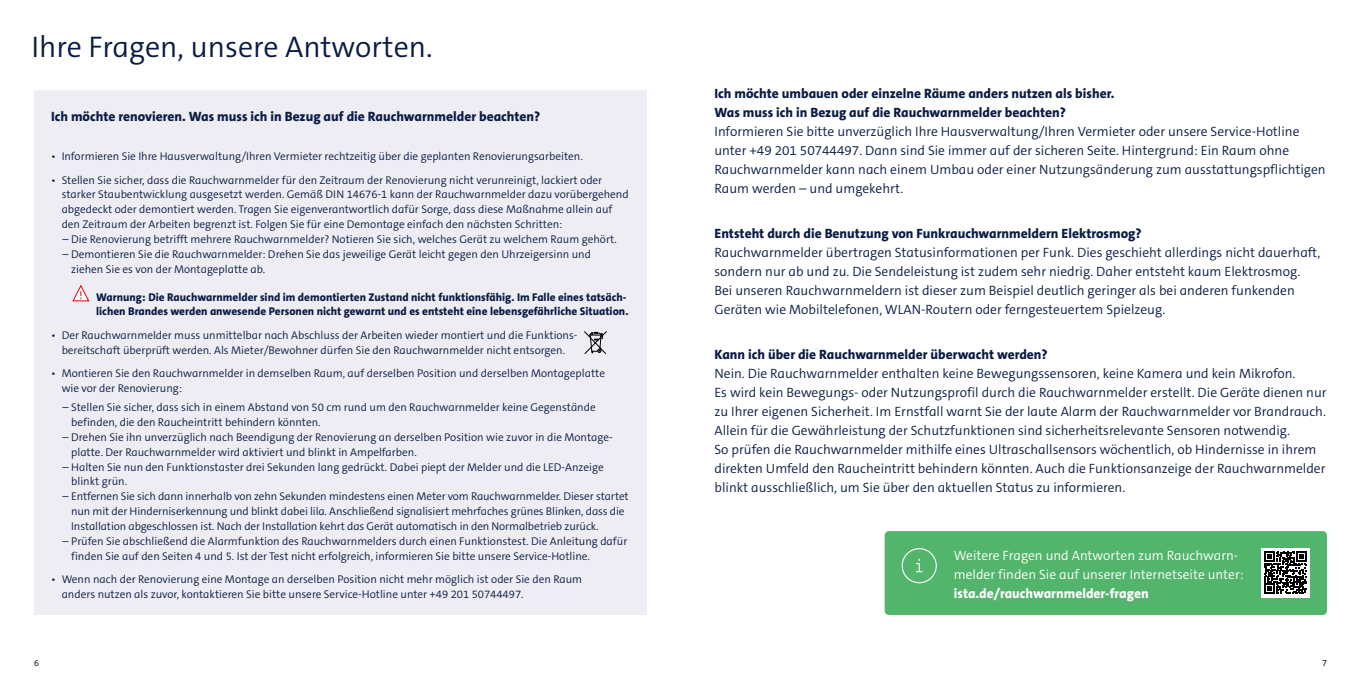
<style>
.page{position:relative;width:1361px;height:681px;background:#fff}
.page>*{position:absolute;margin:0;border:0;box-sizing:border-box;transform-origin:0 0}
.t1{font:30px "The Sansfor Ista Sm Lt";color:#0a1b44}
.t2{font:13.5px/18.9px "The Sansfor Ista Sm Lt";color:#0a1b44}
.t3{font:800 13.5px/18.9px "The Sansfor Ista";color:#0a1b44}
.t4{font:13.5px/18.9px "The Sansfor Ista Sm Lt";color:#fff}
.t5{font:800 13.5px "The Sansfor Ista";color:#fff}
.t6{font:11.25px/14.9px "The Sansfor Ista Sm Lt";color:#0a1b44}
.t7{font:800 11.25px/14.1px "The Sansfor Ista";color:#0a1b44}
.t8{font:9px "The Sansfor Ista Sm Lt";color:#000}
</style>
<div class="page">
<div style="left:34px;top:91px;width:612px;height:523px;background:#ededf3"></div>
<svg style="left:72px;top:284px;width:18px;height:18px"></svg>
<svg style="left:584px;top:331px;width:23px;height:23px"></svg>
<div style="left:884px;top:531px;width:443px;height:83px;background:#53b46c;border-radius:4px"></div>
<div style="left:1261px;top:548px;width:49px;height:48px;background:#fff"></div>
<svg style="left:1264px;top:551px;width:43px;height:43px"></svg>
<svg style="left:901px;top:548px;width:36px;height:35px"></svg>
<h1 class="t1" style="left:31px;top:27px;width:403px">Ihre Fragen, unsere Antworten.</h1>
<p class="t3" style="left:51px;top:107px;width:491px">Ich möchte renovieren. Was muss ich in Bezug auf die Rauchwarnmelder beachten?</p>
<p class="t6" style="left:51px;top:149px;width:533px">• Informieren Sie Ihre Hausverwaltung/Ihren Vermieter rechtzeitig über die geplanten Renovierungsarbeiten.</p>
<p class="t6" style="left:62px;top:172px;width:568px;text-indent:-11px">• Stellen Sie sicher, dass die Rauchwarnmelder für den Zeitraum der Renovierung nicht verunreinigt, lackiert oder starker Staubentwicklung ausgesetzt werden. Gemäß DIN 14676-1 kann der Rauchwarnmelder dazu vorübergehend abgedeckt oder demontiert werden. Tragen Sie eigenverantwortlich dafür Sorge, dass diese Maßnahme allein auf den Zeitraum der Arbeiten begrenzt ist. Folgen Sie für eine Demontage einfach den nächsten Schritten:</p>
<p class="t6" style="left:63px;top:232px;width:556px">– Die Renovierung betrifft mehrere Rauchwarnmelder? Notieren Sie sich, welches Gerät zu welchem Raum gehört.</p>
<p class="t6" style="left:71px;top:247px;width:521px;text-indent:-9px">– Demontieren Sie die Rauchwarnmelder: Drehen Sie das jeweilige Gerät leicht gegen den Uhrzeigersinn und ziehen Sie es von der Montageplatte ab.</p>
<p class="t7" style="left:96px;top:290px;width:534px">Warnung: Die Rauchwarnmelder sind im demontierten Zustand nicht funktionsfähig. Im Falle eines tatsäch&shy;lichen Brandes werden anwesende Personen nicht gewarnt und es entsteht eine lebensgefährliche Situation.</p>
<p class="t6" style="left:51px;top:327px;width:528px;text-align:center">• Der Rauchwarnmelder muss unmittelbar nach Abschluss der Arbeiten wieder montiert und die Funktions&shy;bereitschaft überprüft werden. Als Mieter/Bewohner dürfen Sie den Rauchwarnmelder nicht entsorgen.</p>
<p class="t6" style="left:62px;top:366px;width:545px;text-indent:-11px">• Montieren Sie den Rauchwarnmelder in demselben Raum, auf derselben Position und derselben Montageplatte wie vor der Renovierung:</p>
<p class="t6" style="left:71px;top:400px;width:526px;text-indent:-9px">– Stellen Sie sicher, dass sich in einem Abstand von 50 cm rund um den Rauchwarnmelder keine Gegenstände befinden, die den Raucheintritt behindern könnten.</p>
<p class="t6" style="left:71px;top:429px;width:543px;text-indent:-9px">– Drehen Sie ihn unverzüglich nach Beendigung der Renovierung an derselben Position wie zuvor in die Montage&shy;platte. Der Rauchwarnmelder wird aktiviert und blinkt in Ampelfarben.</p>
<p class="t6" style="left:71px;top:459px;width:534px;text-indent:-9px">– Halten Sie nun den Funktionstaster drei Sekunden lang gedrückt. Dabei piept der Melder und die LED-Anzeige blinkt grün.</p>
<p class="t6" style="left:71px;top:489px;width:559px;text-indent:-9px">– Entfernen Sie sich dann innerhalb von zehn Sekunden mindestens einen Meter vom Rauchwarnmelder. Dieser startet nun mit der Hinderniserkennung und blinkt dabei lila. Anschließend signalisiert mehrfaches grünes Blinken, dass die<br>Installation abgeschlossen ist. Nach der Installation kehrt das Gerät automatisch in den Normalbetrieb zurück.</p>
<p class="t6" style="left:71px;top:533px;width:558px;text-indent:-9px">– Prüfen Sie abschließend die Alarmfunktion des Rauchwarnmelders durch einen Funktionstest. Die Anleitung dafür finden Sie auf den Seiten 4 und 5. Ist der Test nicht erfolgreich, informieren Sie bitte unsere Service-Hotline.</p>
<p class="t6" style="left:62px;top:571px;width:522px;text-indent:-11px">• Wenn nach der Renovierung eine Montage an derselben Position nicht mehr möglich ist oder Sie den Raum anders nutzen als zuvor, kontaktieren Sie bitte unsere Service-Hotline unter +49 201 50744497.</p>
<p class="t3" style="left:714px;top:84px;width:401px">Ich möchte umbauen oder einzelne Räume anders nutzen als bisher.<br>Was muss ich in Bezug auf die Rauchwarnmelder beachten?</p>
<p class="t2" style="left:714px;top:122px;width:612px">Informieren Sie bitte unverzüglich Ihre Hausverwaltung/Ihren Vermieter oder unsere Service-Hotline unter +49 201 50744497. Dann sind Sie immer auf der sicheren Seite. Hintergrund: Ein Raum ohne Rauchwarnmelder kann nach einem Umbau oder einer Nutzungsänderung zum ausstattungspflichtigen Raum werden – und umgekehrt.</p>
<p class="t3" style="left:714px;top:224px;width:429px">Entsteht durch die Benutzung von Funkrauchwarnmeldern Elektrosmog?</p>
<p class="t2" style="left:714px;top:243px;width:607px">Rauchwarnmelder übertragen Statusinformationen per Funk. Dies geschieht allerdings nicht dauerhaft, sondern nur ab und zu. Die Sendeleistung ist zudem sehr niedrig. Daher entsteht kaum Elektrosmog.<br>Bei unseren Rauchwarnmeldern ist dieser zum Beispiel deutlich geringer als bei anderen funkenden Geräten wie Mobiltelefonen, WLAN-Routern oder ferngesteuertem Spielzeug.</p>
<p class="t3" style="left:714px;top:345px;width:335px">Kann ich über die Rauchwarnmelder überwacht werden?</p>
<p class="t2" style="left:714px;top:364px;width:613px">Nein. Die Rauchwarnmelder enthalten keine Bewegungssensoren, keine Kamera und kein Mikrofon.<br>Es wird kein Bewegungs- oder Nutzungsprofil durch die Rauchwarnmelder erstellt. Die Geräte dienen nur zu Ihrer eigenen Sicherheit. Im Ernstfall warnt Sie der laute Alarm der Rauchwarnmelder vor Brandrauch.<br>Allein für die Gewährleistung der Schutzfunktionen sind sicherheitsrelevante Sensoren notwendig.<br>So prüfen die Rauchwarnmelder mithilfe eines Ultraschallsensors wöchentlich, ob Hindernisse in ihrem direkten Umfeld den Raucheintritt behindern könnten. Auch die Funktionsanzeige der Rauchwarnmelder blinkt ausschließlich, um Sie über den aktuellen Status zu informieren.</p>
<p class="t4" style="left:954px;top:545px;width:291px">Weitere Fragen und Antworten zum Rauchwarn&shy;melder finden Sie auf unserer Internetseite unter:</p>
<p class="t5" style="left:954px;top:584px;width:196px">ista.de/rauchwarnmelder-fragen</p>
<p class="t8" style="left:34px;top:656px;width:6px">6</p>
<p class="t8" style="left:1322px;top:656px;width:6px">7</p>
</div>
